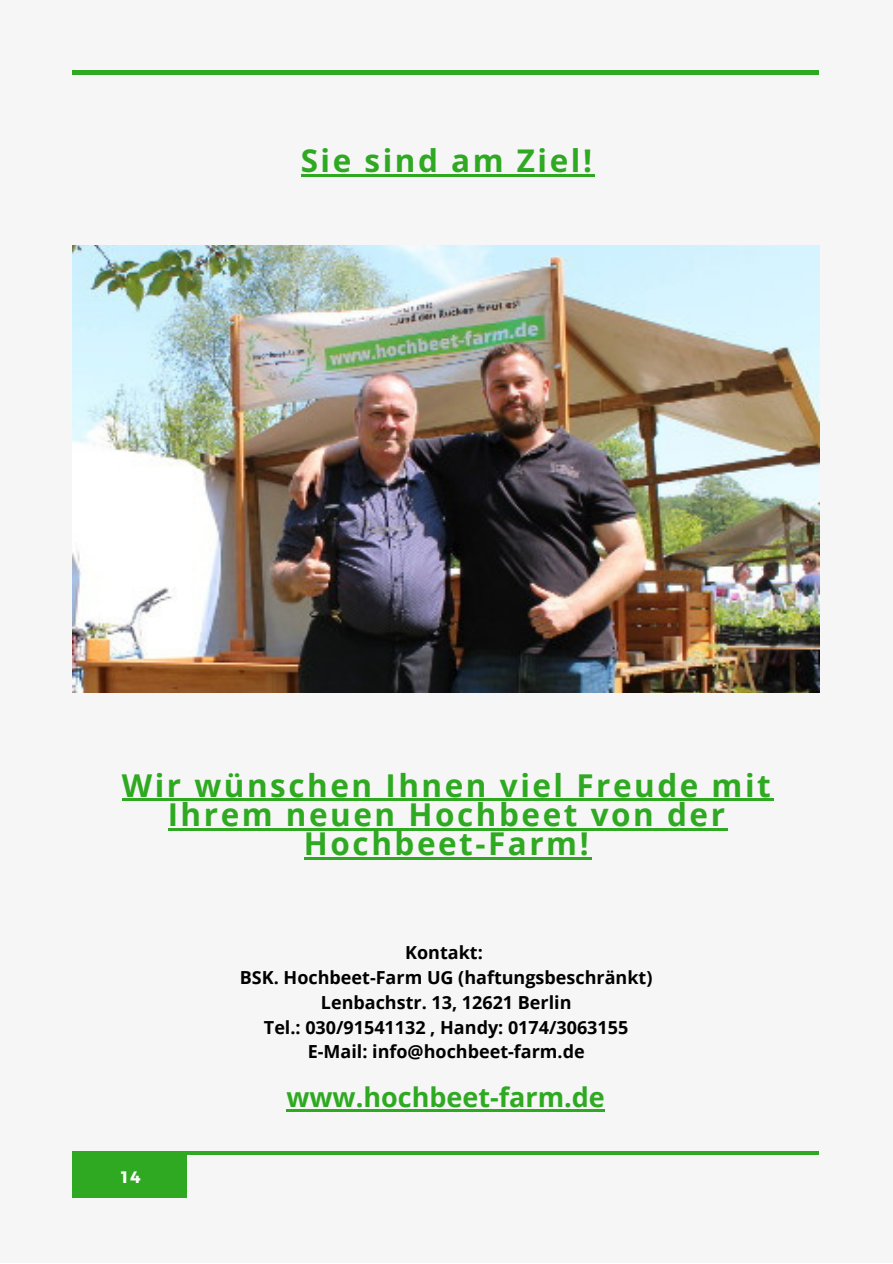
<style>
.page{position:relative;width:893px;height:1264px;background:#fff}
.page>*{position:absolute;margin:0;border:0;box-sizing:border-box;transform-origin:0 0}
.t1{font:700 31.5px/29.2px "Open Sans";letter-spacing:.08em;color:#2ea921;text-align:center}
.t2{font:700 31.5px "Open Sans Hebrew";letter-spacing:.08em;color:#2ea921}
.t3{font:700 27px "Open Sans";color:#2ea921}
.t4{font:700 18px "Open Sans";color:#000}
.t5{font:700 16.5px "Montserrat";color:#fff}
</style>
<div class="page">
<div style="left:0;top:0;width:892px;height:1262px;background:#f6f6f6"></div>
<hr style="left:72px;top:71px;width:747px;height:3px;background:#2ea921">
<div style="left:72px;top:1151px;width:115px;height:46px;background:#2ea921"></div>
<hr style="left:72px;top:1151px;width:747px;height:3px;background:#2ea921">
<img style="left:72px;top:246px;width:747px;height:446px">
<hr style="left:300px;top:174px;width:294px;height:2px;background:#2ea921">
<hr style="left:122px;top:798px;width:651px;height:3px;background:#2ea921">
<hr style="left:168px;top:828px;width:559px;height:2px;background:#2ea921">
<hr style="left:304px;top:857px;width:287px;height:2px;background:#2ea921">
<hr style="left:286px;top:1109px;width:319px;height:2px;background:#2ea921">
<p class="t2" style="left:300px;top:138px;width:293px">Sie sind am Ziel!</p>
<p class="t1" style="left:122px;top:769px;width:650px">Wir wünschen Ihnen viel Freude mit<br>Ihrem neuen Hochbeet von der<br>Hochbeet-Farm!</p>
<p class="t5" style="left:121px;top:1165px;width:21px">14</p>
<p class="t4" style="left:405px;top:940px;width:79px">Kontakt:</p>
<p class="t4" style="left:240px;top:965px;width:414px">BSK. Hochbeet-Farm UG (haftungsbeschränkt)</p>
<p class="t4" style="left:321px;top:989px;width:252px">Lenbachstr. 13, 12621 Berlin</p>
<p class="t4" style="left:264px;top:1014px;width:366px">Tel.: 030/91541132 , Handy: 0174/3063155</p>
<p class="t4" style="left:308px;top:1039px;width:278px">E-Mail: info@hochbeet-farm.de</p>
<p class="t3" style="left:286px;top:1078px;width:320px">www.hochbeet-farm.de</p>
</div>
